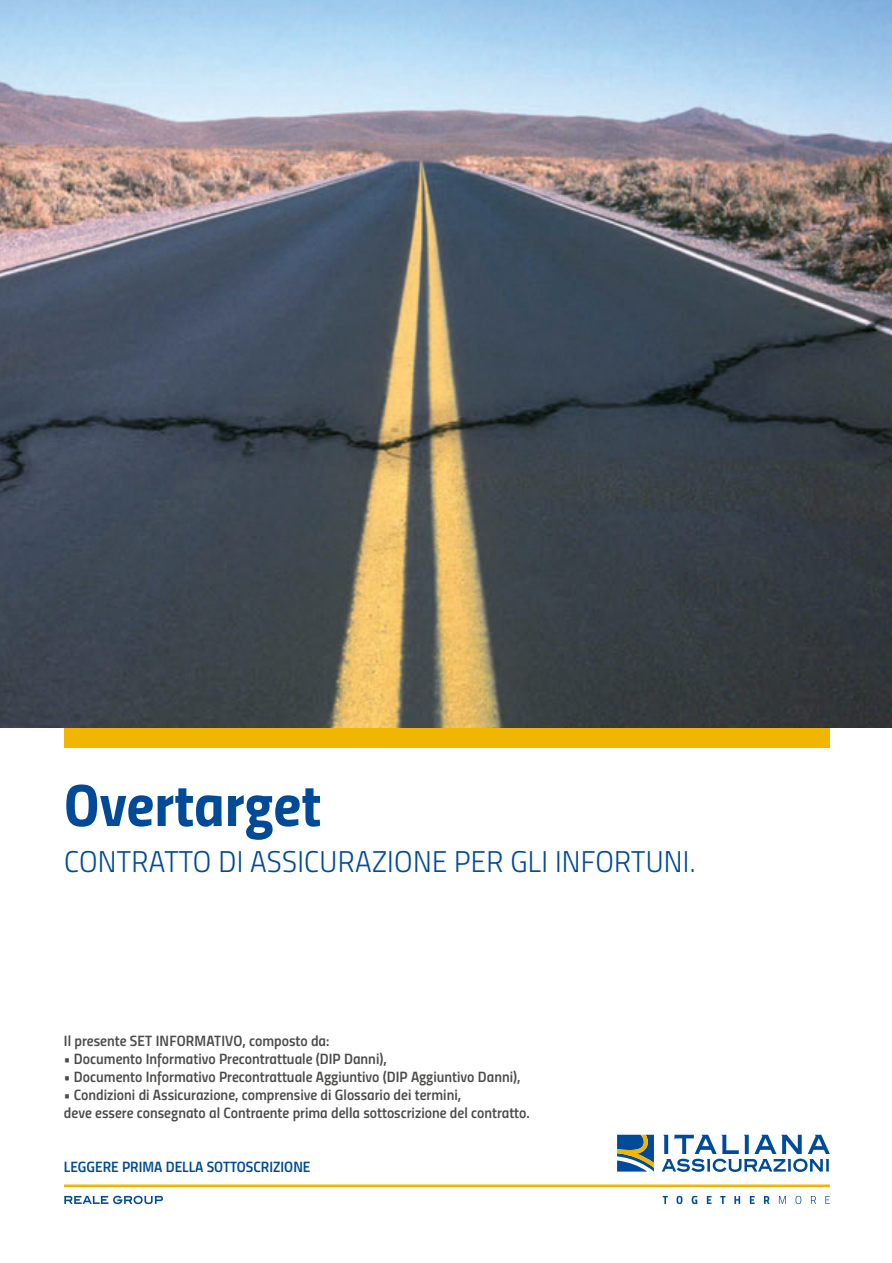
<style>
.page{position:relative;width:892px;height:1263px;background:#fff}
.page>*{position:absolute;margin:0;border:0;box-sizing:border-box;transform-origin:0 0}
.t1{font:60px "Titillium Bold Upright";color:#004a97}
.t2{font:30px "Titillium Light Upright";letter-spacing:.01em;color:#004a97}
.t3{font:15px/18px "Titillium Semibold Upright";color:#4b4b4a}
.t4{font:15px "Titillium Semibold Upright";color:#004a97}
</style>
<div class="page">
<div style="left:64px;top:728px;width:765px;height:19px;background:#f1b600"></div>
<img style="left:0;top:0;width:891px;height:728px">
<hr style="left:64px;top:1184px;width:765px;height:3px;background:#f1b600">
<svg style="left:617px;top:1134px;width:37px;height:37px"></svg>
<svg style="left:661px;top:1134px;width:168px;height:38px"></svg>
<svg style="left:64px;top:1195px;width:99px;height:9px"></svg>
<svg style="left:662px;top:1196px;width:167px;height:8px"></svg>
<h1 class="t1" style="left:64px;top:758px;width:258px">Overtarget</h1>
<h2 class="t2" style="left:64px;top:839px;width:632px">CONTRATTO DI ASSICURAZIONE PER GLI INFORTUNI.</h2>
<p class="t3" style="left:64px;top:1031px;width:267px">Il presente SET INFORMATIVO, composto da:</p>
<p class="t3" style="left:64px;top:1049px;width:324px">• Documento Informativo Precontrattuale (DIP Danni),</p>
<p class="t3" style="left:64px;top:1067px;width:458px">• Documento Informativo Precontrattuale Aggiuntivo (DIP Aggiuntivo Danni),</p>
<p class="t3" style="left:64px;top:1085px;width:467px">• Condizioni di Assicurazione, comprensive di Glossario dei termini,<br>deve essere consegnato al Contraente prima della sottoscrizione del contratto.</p>
<p class="t4" style="left:64px;top:1155px;width:248px">LEGGERE PRIMA DELLA SOTTOSCRIZIONE</p>
</div>
